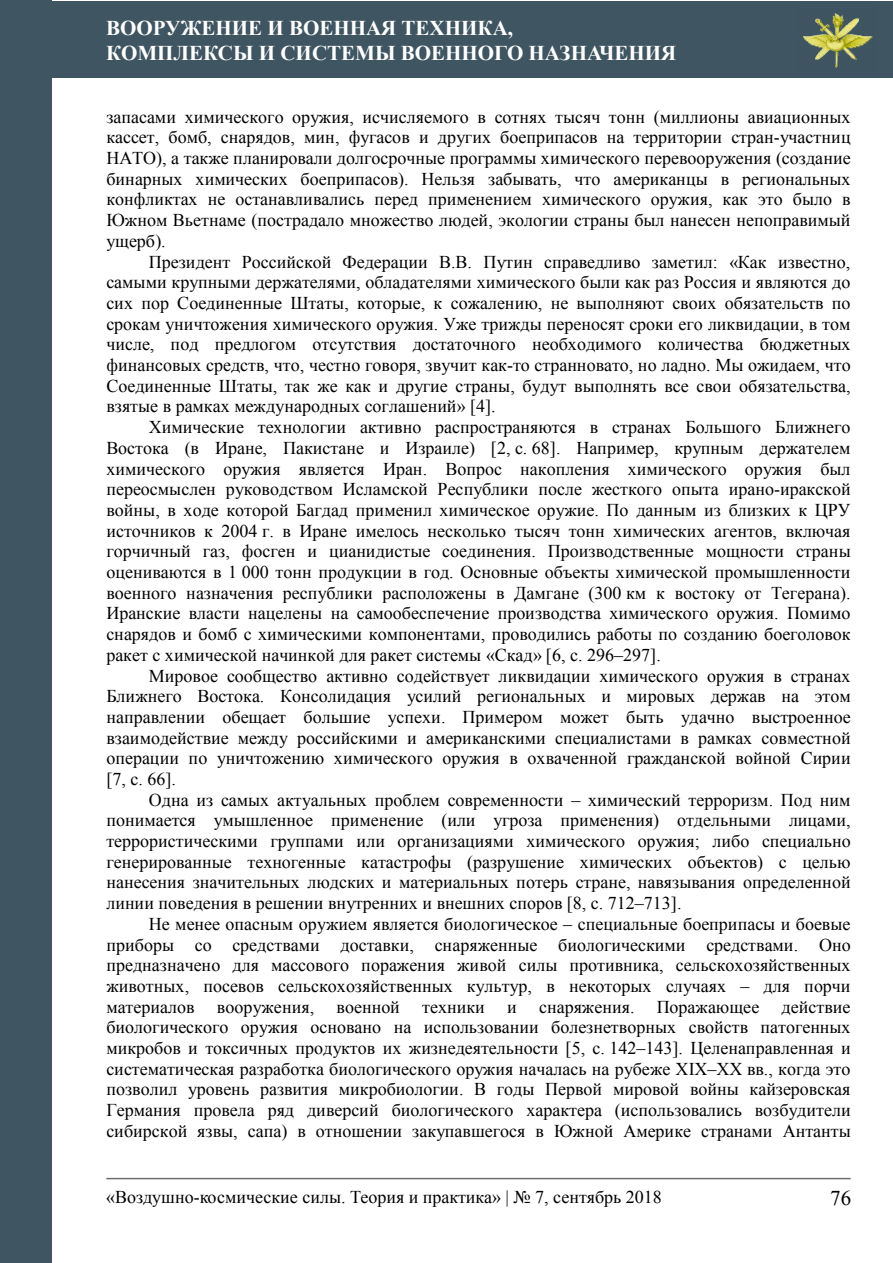
<style>
.page{position:relative;width:893px;height:1263px;background:#fff}
.page>*{position:absolute;margin:0;border:0;box-sizing:border-box;transform-origin:0 0}
.t1{font:700 21px/25.2px "Times New Roman";color:#fff}
.t2{font:21px "Times New Roman";color:#000}
.t3{font:18px/20.7px "Times New Roman";color:#000;text-align:justify}
</style>
<div class="page">
<div style="left:0;top:1px;width:892px;height:76px;background:#3f5662"></div>
<img style="left:803px;top:13px;width:70px;height:55px">
<div style="left:0;top:1px;width:51px;height:1262px;background:#3f5662"></div>
<hr style="left:106px;top:1178px;width:745px;height:1px;background:#6d6e71">
<p class="t1" style="left:106px;top:14px;width:571px">вооружение и военная техника,<br>комплексы и системы военного назначения</p>
<p class="t3" style="left:106px;top:106px;width:746px">запасами химического оружия, исчисляемого в сотнях тысяч тонн (миллионы авиационных кассет, бомб, снарядов, мин, фугасов и других боеприпасов на территории стран-участниц НАТО), а также планировали долгосрочные программы химического перевооружения (создание бинарных химических боеприпасов). Нельзя забывать, что американцы в региональных конфликтах не останавливались перед применением химического оружия, как это было в Южном Вьетнаме (пострадало множество людей, экологии страны был нанесен непоправимый ущерб).</p>
<p class="t3" style="left:106px;top:251px;width:746px;text-indent:42px">Президент Российской Федерации В.В. Путин справедливо заметил: «Как известно, самыми крупными держателями, обладателями химического были как раз Россия и являются до сих пор Соединенные Штаты, которые, к сожалению, не выполняют своих обязательств по срокам уничтожения химического оружия. Уже трижды переносят сроки его ликвидации, в том числе, под предлогом отсутствия достаточного необходимого количества бюджетных финансовых средств, что, честно говоря, звучит как-то странновато, но ладно. Мы ожидаем, что Соединенные Штаты, так же как и другие страны, будут выполнять все свои обязательства, взятые в рамках международных соглашений» [4].</p>
<p class="t3" style="left:106px;top:416px;width:746px;text-indent:42px">Химические технологии активно распространяются в странах Большого Ближнего Востока (в Иране, Пакистане и Израиле) [2, с. 68]. Например, крупным держателем химического оружия является Иран. Вопрос накопления химического оружия был переосмыслен руководством Исламской Республики после жесткого опыта ирано-иракской войны, в ходе которой Багдад применил химическое оружие. По данным из близких к ЦРУ источников к 2004 г. в Иране имелось несколько тысяч тонн химических агентов, включая горчичный газ, фосген и цианидистые соединения. Производственные мощности страны оцениваются в 1 000 тонн продукции в год. Основные объекты химической промышленности военного назначения республики расположены в Дамгане (300 км к востоку от Тегерана).<br>Иранские власти нацелены на самообеспечение производства химического оружия. Помимо снарядов и бомб с химическими компонентами, проводились работы по созданию боеголовок ракет с химической начинкой для ракет системы «Скад» [6, с. 296–297].</p>
<p class="t3" style="left:106px;top:665px;width:746px;text-indent:42px">Мировое сообщество активно содействует ликвидации химического оружия в странах Ближнего Востока. Консолидация усилий региональных и мировых держав на этом направлении обещает большие успехи. Примером может быть удачно выстроенное взаимодействие между российскими и американскими специалистами в рамках совместной операции по уничтожению химического оружия в охваченной гражданской войной Сирии [7, с. 66].</p>
<p class="t3" style="left:106px;top:789px;width:746px;text-indent:42px">Одна из самых актуальных проблем современности – химический терроризм. Под ним понимается умышленное применение (или угроза применения) отдельными лицами, террористическими группами или организациями химического оружия; либо специально генерированные техногенные катастрофы (разрушение химических объектов) с целью нанесения значительных людских и материальных потерь стране, навязывания определенной линии поведения в решении внутренних и внешних споров [8, с. 712–713].</p>
<p class="t3" style="left:106px;top:913px;width:746px;text-indent:42px">Не менее опасным оружием является биологическое – специальные боеприпасы и боевые приборы со средствами доставки, снаряженные биологическими средствами. Оно предназначено для массового поражения живой силы противника, сельскохозяйственных животных, посевов сельскохозяйственных культур, в некоторых случаях – для порчи материалов вооружения, военной техники и снаряжения. Поражающее действие биологического оружия основано на использовании болезнетворных свойств патогенных микробов и токсичных продуктов их жизнедеятельности [5, с. 142–143]. Целенаправленная и систематическая разработка биологического оружия началась на рубеже XIX–ХХ вв., когда это позволил уровень развития микробиологии. В годы Первой мировой войны кайзеровская Германия провела ряд диверсий биологического характера (использовались возбудители сибирской язвы, сапа) в отношении закупавшегося в Южной Америке странами Антанты</p>
<p class="t3" style="left:106px;top:1187px;width:557px">«Воздушно-космические силы. Теория и практика» | № 7, сентябрь 2018</p>
<p class="t2" style="left:830px;top:1183px;width:22px">76</p>
</div>
